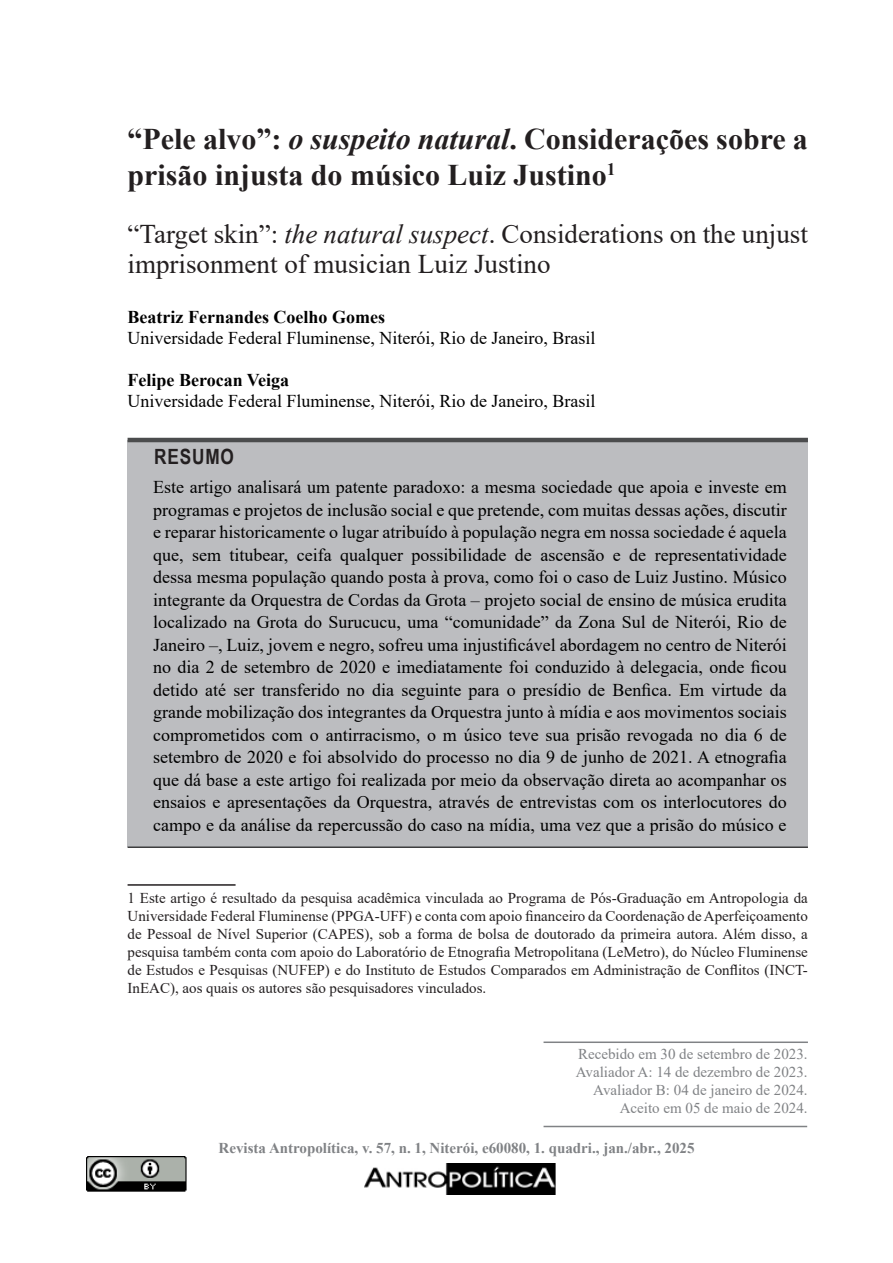
<style>
.page{position:relative;width:893px;height:1263px;background:#fff}
.page>*{position:absolute;margin:0;border:0;box-sizing:border-box;transform-origin:0 0}
.Tìtulo_do_artigo{font:700 30px/36px "Times New Roman";color:#231f20}
.t1{font:27px/30px "Times New Roman";color:#231f20}
.t2{font:700 21px "Arial Narrow";letter-spacing:.04em;color:#231f20}
.t3{font:18px/22.5px "Times New Roman";color:#000;text-align:justify}
.t4{font:700 18px "Times New Roman";color:#000}
.t5{font:15px/18px "Times New Roman";color:#231f20;text-align:justify}
.t6{font:15px "Times New Roman";color:#808285}
.t7{font:700 15px "Times New Roman";color:#808285}
.s1{font-style:italic}
</style>
<div class="page">
<img style="left:87px;top:1156px;width:100px;height:36px">
<img style="left:364px;top:1164px;width:192px;height:30px">
<div style="left:128px;top:440px;width:680px;height:406px;background:#bcbdc0"></div>
<hr style="left:128px;top:884px;width:108px;height:2px;background:#231f20">
<hr style="left:128px;top:438px;width:680px;height:4px;background:#4b4c4d">
<hr style="left:544px;top:1041px;width:264px;height:2px;background:#808285">
<hr style="left:544px;top:1126px;width:263px;height:1px;background:#808285">
<hr style="left:128px;top:846px;width:680px;height:2px;background:#3e3e3f">
<p class="Tìtulo_do_artigo" style="left:128px;top:120px;width:682px">“Pele alvo”: <span class="s1">o suspeito natural</span>. Considerações sobre a prisão injusta do músico Luiz Justino<sup>1</sup></p>
<p class="t1" style="left:128px;top:219px;width:682px">“Target skin”: <span class="s1">the natural suspect</span>. Considerations on the unjust imprisonment of musician Luiz Justino</p>
<p class="t4" style="left:128px;top:304px;width:259px">Beatriz Fernandes Coelho Gomes</p>
<p class="t3" style="left:128px;top:326px;width:469px">Universidade Federal Fluminense, Niterói, Rio de Janeiro, Brasil</p>
<p class="t4" style="left:128px;top:367px;width:163px">Felipe Berocan Veiga</p>
<p class="t3" style="left:128px;top:389px;width:469px">Universidade Federal Fluminense, Niterói, Rio de Janeiro, Brasil</p>
<p class="t2" style="left:154px;top:441px;width:81px">RESUMO</p>
<p class="t3" style="left:153px;top:475px;width:635px">Este artigo analisará um patente paradoxo: a mesma sociedade que apoia e investe em programas e projetos de inclusão social e que pretende, com muitas dessas ações, discutir e reparar historicamente o lugar atribuído à população negra em nossa sociedade é aquela que, sem titubear, ceifa qualquer possibilidade de ascensão e de representatividade dessa mesma população quando posta à prova, como foi o caso de Luiz Justino. Músico integrante da Orquestra de Cordas da Grota – projeto social de ensino de música erudita localizado na Grota do Surucucu, uma “comunidade” da Zona Sul de Niterói, Rio de Janeiro –, Luiz, jovem e negro, sofreu uma injustificável abordagem no centro de Niterói no dia 2 de setembro de 2020 e imediatamente foi conduzido à delegacia, onde ficou detido até ser transferido no dia seguinte para o presídio de Benfica. Em virtude da grande mobilização dos integrantes da Orquestra junto à mídia e aos movimentos sociais comprometidos com o antirracismo, o m úsico teve sua prisão revogada no dia 6 de setembro de 2020 e foi absolvido do processo no dia 9 de junho de 2021. A etnografia que dá base a este artigo foi realizada por meio da observação direta ao acompanhar os ensaios e apresentações da Orquestra, através de entrevistas com os interlocutores do campo e da análise da repercussão do caso na mídia, uma vez que a prisão do músico e</p>
<p class="t5" style="left:128px;top:888px;width:682px">1 Este artigo é resultado da pesquisa acadêmica vinculada ao Programa de Pós-Graduação em Antropologia da Universidade Federal Fluminense (PPGA-UFF) e conta com apoio financeiro da Coordenação de Aperfeiçoamento de Pessoal de Nível Superior (CAPES), sob a forma de bolsa de doutorado da primeira autora. Além disso, a pesquisa também conta com apoio do Laboratório de Etnografia Metropolitana (LeMetro), do Núcleo Fluminense de Estudos e Pesquisas (NUFEP) e do Instituto de Estudos Comparados em Administração de Conflitos (INCT-InEAC), aos quais os autores são pesquisadores vinculados.</p>
<p class="t6" style="left:578px;top:1043px;width:231px">Recebido em 30 de setembro de 2023.</p>
<p class="t6" style="left:576px;top:1061px;width:233px">Avaliador A: 14 de dezembro de 2023.</p>
<p class="t6" style="left:593px;top:1079px;width:216px">Avaliador B: 04 de janeiro de 2024.</p>
<p class="t6" style="left:620px;top:1097px;width:189px">Aceito em 05 de maio de 2024.</p>
<p class="t7" style="left:219px;top:1137px;width:477px">Revista Antropolítica, v. 57, n. 1, Niterói, e60080, 1. quadri., jan./abr., 2025</p>
</div>
